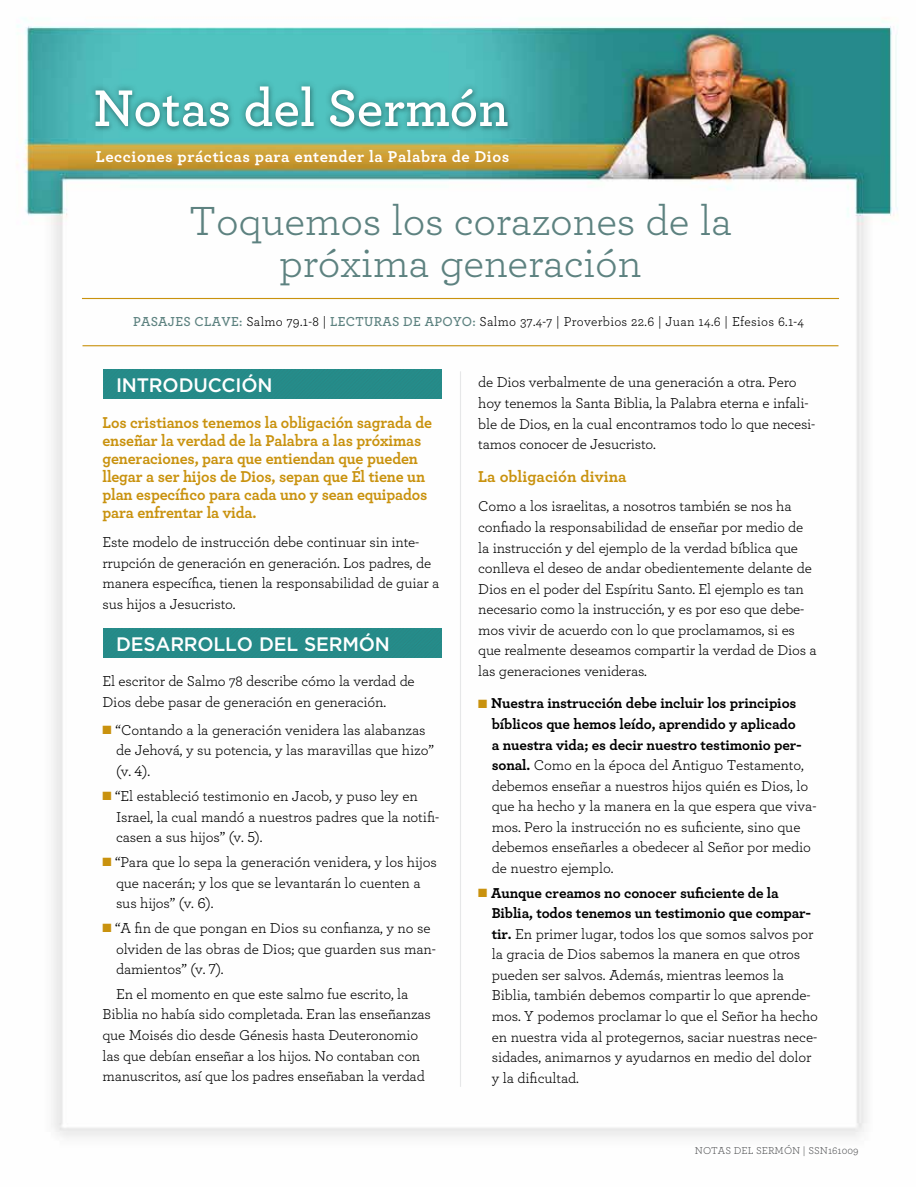
<style>
.page{position:relative;width:918px;height:1188px;background:#fff}
.page>*{position:absolute;margin:0;border:0;box-sizing:border-box;transform-origin:0 0}
.t1{font:600 54px "Archer";color:#fff}
.t2{font:42.6px/42px "Archer";letter-spacing:-.01em;color:#5d8280;text-align:center}
.t3{font:500 19.5px "Gotham";letter-spacing:-.01em;color:#fff}
.t4{font:700 16.5px/18px "Archer";letter-spacing:-.01em;color:#c9920e;scale:.96 1}
.t5{font:700 16.5px "Archer";letter-spacing:.03em;color:#fff}
.t6{font:700 16.5px "Archer";letter-spacing:-.01em;color:#c9920e}
.t7{font:15px/20.5px "Archer";letter-spacing:-.015em;color:#000}
.t8{font:15px/20.5px "Archer Book LF";letter-spacing:-.01em;color:#000}
.t9{font:700 15px/20.5px "Archer";letter-spacing:-.01em;color:#000}
.t10{font:13.65px "Archer";letter-spacing:.02em;color:#000}
.t11{font:10.5px "Archer";color:#58595b}
.s1{font-weight:600;color:#5d8280}
.s2{color:#c9920e}
.s3{font-family:"Archer";font-weight:700}
</style>
<div class="page">
<img style="left:17px;top:18px;width:881px;height:1120px">
<div style="left:103px;top:628px;width:339px;height:29px;background:#258a88"></div>
<hr style="left:460px;top:371px;width:1px;height:716px;background:#e6e7e8">
<hr style="left:82px;top:298px;width:757px;height:1px;background:#c9920e">
<hr style="left:82px;top:345px;width:756px;height:1px;background:#c9920e">
<div style="left:104px;top:369px;width:338px;height:30px;background:#258a88"></div>
<div style="left:88px;top:79px;width:427px;height:55px;background:#000;opacity:.35"></div>
<h1 class="t1" style="left:93px;top:74px;width:417px">Notas del Sermón</h1>
<p class="t5" style="left:96px;top:146px;width:415px">Lecciones prácticas para entender la Palabra de Dios</p>
<h2 class="t2" style="left:189px;top:198px;width:545px">Toquemos los corazones de la próxima generación</h2>
<p class="t10" style="left:133px;top:313px;width:673px"><span class="s1">PASAJES CLAVE:</span> Salmo 79.1-8 | <span class="s1">LECTURAS DE APOYO:</span> Salmo 37.4-7 | Proverbios 22.6 | Juan 14.6 | Efesios 6.1-4</p>
<h3 class="t3" style="left:116px;top:374px;width:158px">INTRODUCCIÓN</h3>
<p class="t4" style="left:103px;top:413px;width:345px">Los cristianos tenemos la obligación sagrada de enseñar la verdad de la Palabra a las próximas generaciones, para que entiendan que pueden llegar a ser hijos de Dios, sepan que Él tiene un plan específico para cada uno y sean equipados para enfrentar la vida.</p>
<p class="t7" style="left:103px;top:532px;width:338px">Este modelo de instrucción debe continuar sin inte&shy;rrupción de generación en generación. Los padres, de manera específica, tienen la responsabilidad de guiar a sus hijos a Jesucristo.</p>
<h3 class="t3" style="left:116px;top:633px;width:275px">DESARROLLO DEL SERMÓN</h3>
<p class="t7" style="left:103px;top:671px;width:314px">El escritor de Salmo 78 describe cómo la verdad de<br>Dios debe pasar de generación en generación.</p>
<p class="t8" style="left:116px;top:719px;width:319px;text-indent:-13px"><span class="s2">■</span> “Contando a la generación venidera las alabanzas de Jehová, y su potencia, y las maravillas que hizo” (v. 4).</p>
<p class="t8" style="left:116px;top:785px;width:325px;text-indent:-14px"><span class="s2">■</span> “El estableció testimonio en Jacob, y puso ley en<br>Israel, la cual mandó a nuestros padres que la notifi&shy;casen a sus hijos” (v. 5).</p>
<p class="t8" style="left:116px;top:851px;width:322px;text-indent:-14px"><span class="s2">■</span> “Para que lo sepa la generación venidera, y los hijos que nacerán; y los que se levantarán lo cuenten a sus hijos” (v. 6).</p>
<p class="t8" style="left:116px;top:917px;width:321px;text-indent:-14px"><span class="s2">■</span> “A fin de que pongan en Dios su confianza, y no se olviden de las obras de Dios; que guarden sus man&shy;damientos” (v. 7).</p>
<p class="t7" style="left:103px;top:983px;width:330px;text-indent:14px">En el momento en que este salmo fue escrito, la Biblia no había sido completada. Eran las enseñanzas que Moisés dio desde Génesis hasta Deuteronomio las que debían enseñar a los hijos. No contaban con manuscritos, así que los padres enseñaban la verdad</p>
<p class="t7" style="left:478px;top:372px;width:339px">de Dios verbalmente de una generación a otra. Pero hoy tenemos la Santa Biblia, la Palabra eterna e infali&shy;ble de Dios, en la cual encontramos todo lo que necesi&shy;tamos conocer de Jesucristo.</p>
<p class="t6" style="left:478px;top:466px;width:150px">La obligación divina</p>
<p class="t7" style="left:478px;top:496px;width:340px">Como a los israelitas, a nosotros también se nos ha confiado la responsabilidad de enseñar por medio de la instrucción y del ejemplo de la verdad bíblica que conlleva el deseo de andar obedientemente delante de Dios en el poder del Espíritu Santo. El ejemplo es tan necesario como la instrucción, y es por eso que debe&shy;mos vivir de acuerdo con lo que proclamamos, si es que realmente deseamos compartir la verdad de Dios a las generaciones venideras.</p>
<p class="t9" style="left:492px;top:693px;width:312px;text-indent:-13px"><span class="s2">■</span> Nuestra instrucción debe incluir los principios bíblicos que hemos leído, aprendido y aplicado a nuestra vida; es decir nuestro testimonio per-</p>
<p class="t8" style="left:492px;top:754px;width:326px"><span class="s3">sonal.</span> Como en la época del Antiguo Testamento, debemos enseñar a nuestros hijos quién es Dios, lo que ha hecho y la manera en la que espera que viva&shy;mos. Pero la instrucción no es suficiente, sino que debemos enseñarles a obedecer al Señor por medio de nuestro ejemplo.</p>
<p class="t9" style="left:492px;top:882px;width:321px;text-indent:-13px"><span class="s2">■</span> Aunque creamos no conocer suficiente de la<br>Biblia, todos tenemos un testimonio que compar-</p>
<p class="t8" style="left:492px;top:923px;width:328px"><span class="s3">tir.</span> En primer lugar, todos los que somos salvos por la gracia de Dios sabemos la manera en que otros pueden ser salvos. Además, mientras leemos la Biblia, también debemos compartir lo que aprende&shy;mos. Y podemos proclamar lo que el Señor ha hecho en nuestra vida al protegernos, saciar nuestras nece&shy;sidades, animarnos y ayudarnos en medio del dolor y la dificultad.</p>
<p class="t11" style="left:695px;top:1144px;width:165px">NOTAS DEL SERMÓN | SSN161009</p>
</div>
